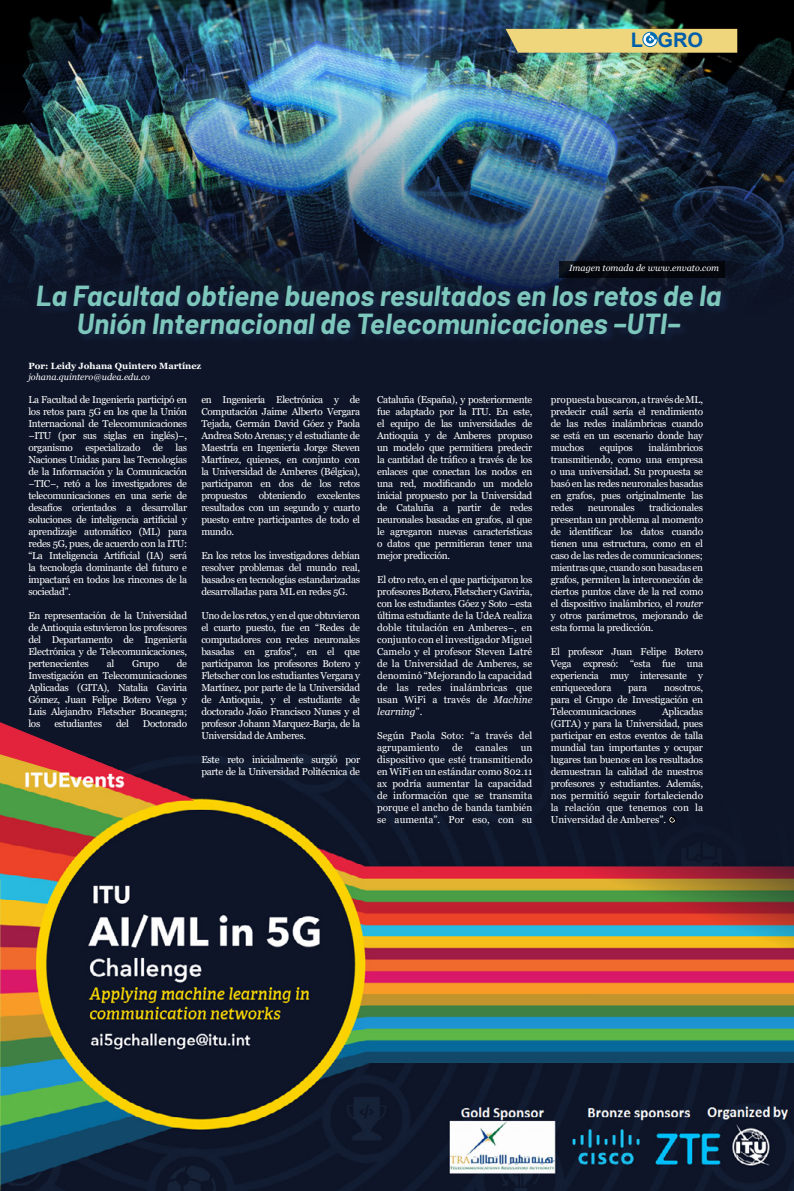
<style>
.page{position:relative;width:794px;height:1191px;background:#0e1528}
.page>*{position:absolute;margin:0;border:0;box-sizing:border-box;transform-origin:0 0}
.t1{font:italic 700 28.3px/28px "Barlow";color:#7ec7bc;text-align:center}
.t2{font:700 20px "Arial";color:#005da9}
.t3{font:10px/12px "Georgia";letter-spacing:-.025em;color:#fff;text-align:justify}
.t4{font:10px/12px "Georgia";color:#fff}
.t5{font:italic 9px "Georgia";color:#fff}
.t6{font:700 9px "Georgia";color:#fff}
.s1{font-style:italic}
</style>
<div class="page">
<img style="left:0;top:0;width:794px;height:287px">
<svg style="left:505px;top:29px;width:232px;height:24px;background:#e2ce7d"></svg>
<img style="left:0;top:754px;width:794px;height:437px">
<svg style="left:0;top:722px;width:194px;height:78px"></svg>
<div style="left:35px;top:283px;width:696px;height:61px;background:#101a30"></div>
<div style="left:669px;top:816px;width:6px;height:7px;background:#444445;border-radius:50%"></div>
<div style="left:668px;top:816px;width:7px;height:7px;border:1px solid #000;border-radius:50%"></div>
<svg style="left:670px;top:816px;width:5px;height:5px"></svg>
<div style="left:560px;top:261px;width:165px;height:17px;background:#03060b"></div>
<h2 class="t2" style="left:586px;top:25px;width:118px">EFEMÉRIDE</h2>
<h2 class="t2" style="left:631px;top:26px;width:74px">L GRO</h2>
<p class="t5" style="left:569px;top:263px;width:151px">Imagen tomada de www.envato.com</p>
<h1 class="t1" style="left:36px;top:280px;width:687px">La Facultad obtiene buenos resultados en los retos de la<br>Unión Internacional de Telecomunicaciones −UTI−</h1>
<p class="t6" style="left:28px;top:360px;width:174px">Por: Leidy Johana Quintero Martínez</p>
<p class="t5" style="left:28px;top:371px;width:123px">johana.quintero@udea.edu.co</p>
<p class="t3" style="left:201px;top:394px;width:160px">en Ingeniería Electrónica y de Computación Jaime Alberto Vergara Tejada, Germán David Góez y Paola Andrea Soto Arenas; y el estudiante de Maestría en Ingeniería Jorge Steven Martínez, quienes, en conjunto con la Universidad de Amberes (Bélgica), participaron en dos de los retos propuestos obteniendo excelentes resultados con un segundo y cuarto puesto entre participantes de todo el mundo.</p>
<p class="t3" style="left:201px;top:550px;width:160px">En los retos los investigadores debían resolver problemas del mundo real, basados en tecnologías estandarizadas desarrolladas para ML en redes 5G.</p>
<p class="t3" style="left:201px;top:610px;width:160px">Uno de los retos, y en el que obtuvieron el cuarto puesto, fue en “Redes de computadores con redes neuronales basadas en grafos”, en el que participaron los profesores Botero y Fletscher con los estudiantes Vergara y Martínez, por parte de la Universidad de Antioquia, y el estudiante de doctorado João Francisco Nunes y el profesor Johann Marquez-Barja, de la Universidad de Amberes.</p>
<p class="t3" style="left:201px;top:754px;width:160px">Este reto inicialmente surgió por parte de la Universidad Politécnica de</p>
<p class="t3" style="left:28px;top:394px;width:160px">La Facultad de Ingeniería participó en los retos para 5G en los que la Unión Internacional de Telecomunicaciones −ITU (por sus siglas en inglés)−, organismo especializado de las Naciones Unidas para las Tecnologías de la Información y la Comunicación −TIC−, retó a los investigadores de telecomunicaciones en una serie de desafíos orientados a desarrollar soluciones de inteligencia artificial y aprendizaje automático (ML) para redes 5G, pues, de acuerdo con la ITU: “La Inteligencia Artificial (IA) será la tecnología dominante del futuro e impactará en todos los rincones de la sociedad”.</p>
<p class="t3" style="left:28px;top:610px;width:160px">En representación de la Universidad de Antioquia estuvieron los profesores del Departamento de Ingeniería Electrónica y de Telecomunicaciones, pertenecientes</p>
<p class="t3" style="left:377px;top:394px;width:157px">Cataluña (España), y posteriormente fue adaptado por la ITU. En este, el equipo de las universidades de Antioquia y de Amberes propuso un modelo que permitiera predecir la cantidad de tráfico a través de los enlaces que conectan los nodos en una red, modificando un modelo inicial propuesto por la Universidad de Cataluña a partir de redes neuronales basadas en grafos, al que le agregaron nuevas características o datos que permitieran tener una mejor predicción.</p>
<p class="t3" style="left:377px;top:574px;width:157px">El otro reto, en el que participaron los profesores Botero, Fletscher y Gaviria, con los estudiantes Góez y Soto −esta última estudiante de la UdeA realiza doble titulación en Amberes−, en conjunto con el investigador Miguel Camelo y el profesor Steven Latré de la Universidad de Amberes, se denominó “Mejorando la capacidad de las redes inalámbricas que usan WiFi a través de <span class="s1">Machine learning</span>”.</p>
<p class="t4" style="left:377px;top:730px;width:157px">Según Paola Soto: “a través del agrupamiento</p>
<p class="t3" style="left:551px;top:394px;width:154px">propuesta buscaron, a través de ML, predecir cuál sería el rendimiento de las redes inalámbricas cuando se está en un escenario donde hay muchos</p>
<p class="t3" style="left:551px;top:442px;width:154px;text-indent:98px">inalámbricos transmitiendo, como una empresa o una universidad. Su propuesta se basó en las redes neuronales basadas en grafos, pues originalmente las redes</p>
<p class="t3" style="left:600px;top:442px;width:35px">equipos</p>
<p class="t3" style="left:551px;top:502px;width:154px;text-indent:98px">tradicionales presentan un problema al momento de identificar los datos cuando tienen una estructura, como en el caso de las redes de comunicaciones; mientras que, cuando son basadas en grafos, permiten la interconexión de ciertos puntos clave de la red como el dispositivo inalámbrico, el <span class="s1">router </span>y otros parámetros, mejorando de esta forma la predicción.</p>
<p class="t3" style="left:551px;top:646px;width:154px">El profesor Juan Felipe Botero Vega expresó: “esta fue una experiencia muy interesante y enriquecedora</p>
<p class="t3" style="left:588px;top:502px;width:48px">neuronales</p>
<p class="t3" style="left:28px;top:658px;width:160px;text-indent:148px">de Investigación en Telecomunicaciones Aplicadas (GITA), Natalia Gaviria Gómez, Juan Felipe Botero Vega y Luis Alejandro Fletscher Bocanegra; los</p>
<p class="t3" style="left:107px;top:658px;width:9px">al</p>
<p class="t3" style="left:132px;top:658px;width:29px">Grupo</p>
<p class="t3" style="left:551px;top:682px;width:154px;text-indent:113px">nosotros, para el Grupo de Investigación en Telecomunicaciones</p>
<p class="t3" style="left:628px;top:682px;width:21px">para</p>
<p class="t3" style="left:551px;top:706px;width:154px;text-indent:111px">Aplicadas (GITA) y para la Universidad, pues participar en estos eventos de talla mundial tan importantes y ocupar lugares tan buenos en los resultados demuestran la calidad de nuestros profesores y estudiantes. Además, nos permitió seguir fortaleciendo la relación que tenemos con la Universidad de Amberes”.</p>
<p class="t3" style="left:54px;top:718px;width:49px">estudiantes</p>
<p class="t3" style="left:116px;top:718px;width:14px">del</p>
<p class="t3" style="left:143px;top:718px;width:46px">Doctorado</p>
<p class="t3" style="left:452px;top:742px;width:12px">de</p>
<p class="t4" style="left:475px;top:742px;width:34px">canales</p>
<p class="t3" style="left:377px;top:742px;width:157px;text-indent:144px">un dispositivo que esté transmitiendo en WiFi en un estándar como 802.11 ax podría aumentar la capacidad de información que se transmita porque el ancho de banda también se aumenta”. Por eso, con su</p>
</div>
